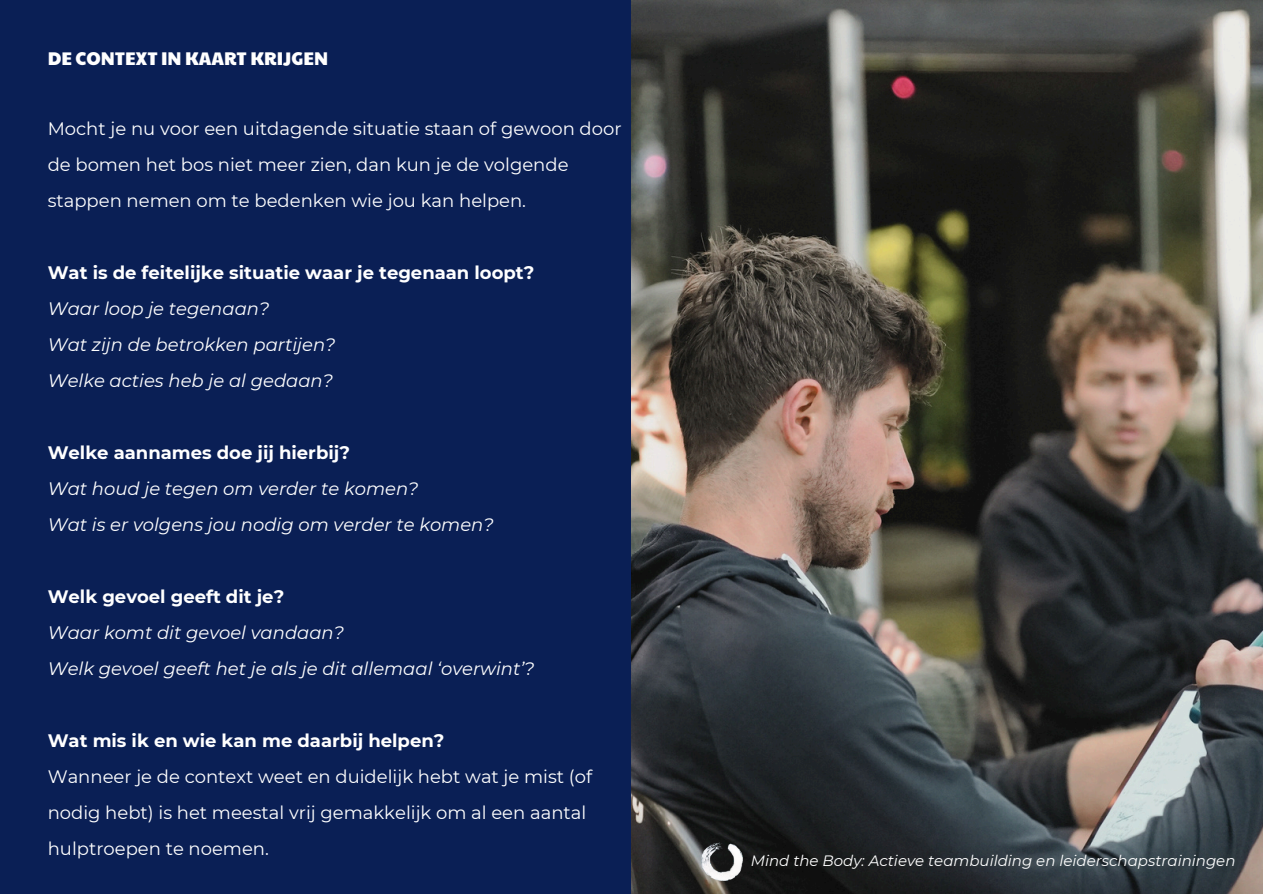
<style>
.page{position:relative;width:1263px;height:894px;background:#fff}
.page>*{position:absolute;margin:0;border:0;box-sizing:border-box;transform-origin:0 0}
.t1{font:italic 18px/36px "Montserrat";color:#fff}
.t2{font:18px/36px "Montserrat";color:#fff}
.t3{font:18px "Paytone One";color:#fff}
.t4{font:italic 15px "Montserrat";color:#fff}
.s1{font-weight:700;font-style:normal}
.s2{font-weight:700}
</style>
<div class="page">
<div style="left:0;top:0;width:1263px;height:893px;background:#0a1f55"></div>
<img style="left:632px;top:0;width:631px;height:893px">
<img style="left:702px;top:842px;width:40px;height:38px">
<h1 class="t3" style="left:48px;top:45px;width:282px">DE CONTEXT IN KAART KRIJGEN</h1>
<h2 class="t2" style="left:48px;top:110px;width:575px">Mocht je nu voor een uitdagende situatie staan of gewoon door de bomen het bos niet meer zien, dan kun je de volgende stappen nemen om te bedenken wie jou kan helpen.</h2>
<h2 class="t1" style="left:48px;top:254px;width:488px"><span class="s1">Wat is de feitelijke situatie waar je tegenaan loopt?<br></span>Waar loop je tegenaan?<br>Wat zijn de betrokken partijen?<br>Welke acties heb je al gedaan?</h2>
<h2 class="t1" style="left:48px;top:434px;width:447px"><span class="s1">Welke aannames doe jij hierbij?<br></span>Wat houd je tegen om verder te komen?<br>Wat is er volgens jou nodig om verder te komen?</h2>
<h2 class="t1" style="left:48px;top:578px;width:488px"><span class="s1">Welk gevoel geeft dit je?<br></span>Waar komt dit gevoel vandaan?<br>Welk gevoel geeft het je als je dit allemaal ‘overwint’?</h2>
<h2 class="t2" style="left:48px;top:722px;width:546px"><span class="s2">Wat mis ik en wie kan me daarbij helpen?<br></span>Wanneer je de context weet en duidelijk hebt wat je mist (of nodig hebt) is het meestal vrij gemakkelijk om al een aantal hulptroepen te noemen.</h2>
<p class="t4" style="left:751px;top:851px;width:486px">Mind the Body: Actieve teambuilding en leiderschapstrainingen</p>
</div>
